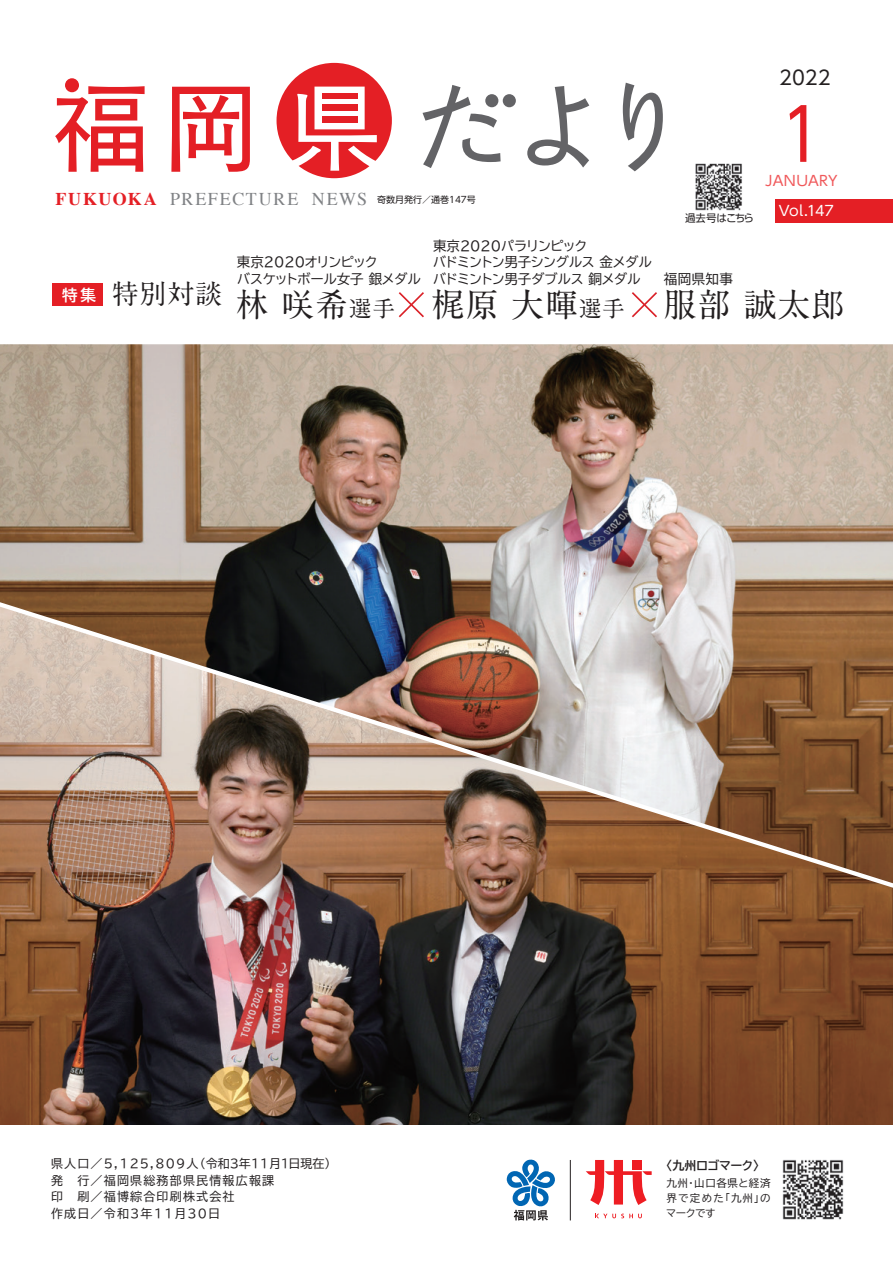
<style>
.page{position:relative;width:893px;height:1263px;background:#fff}
.page>*{position:absolute;margin:0;border:0;box-sizing:border-box;transform-origin:0 0}
.t1{font:72px "UD Shin Go Pro";color:#e41f25;scale:.9 1}
.t2{font:700 33px "A1 Mincho Std";letter-spacing:.03em;color:#231f20}
.t3{font:700 27px "A1 Mincho Std";color:#231f20}
.t4{font:19.5px "UD Shin Go Pro";color:#231f20}
.t5{font:18px "Times";letter-spacing:.095em;color:#808285}
.t6{font:14.1px "UD Shin Go Pro";letter-spacing:-.025em;color:#fff}
.t7{font:14.1px "UD Shin Go Pro";letter-spacing:.02em;color:#f0595b}
.t8{font:13.5px/16.5px "TBUD Go Std";letter-spacing:-.04em;color:#231f20}
.t9{font:12px/16.5px "TBUD Go Std";letter-spacing:.1em;color:#231f20}
.t10{font:700 12px "TBUD Go Std";letter-spacing:-.04em;color:#231f20}
.t11{font:10.5px/15px "TBUD Go Std";letter-spacing:.055em;color:#231f20;text-align:justify}
.t12{font:10.5px "UD Shin Go Pro";letter-spacing:-.04em;color:#231f20}
.t13{font:9px "UD Shin Go Pro";color:#231f20}
.s1{font-weight:700;color:#e41f25}
.s2{font-size:22.5px}
.s3{font-family:"TBUD Go Std";font-size:15.6px;color:#fff}
.s4{font-size:33px}
</style>
<div class="page">
<img style="left:695px;top:163px;width:47px;height:48px">
<img style="left:0;top:903px;width:893px;height:222px">
<img style="left:0;top:344px;width:893px;height:559px">
<div style="left:52px;top:283px;width:51px;height:23px;background:#e41f25"></div>
<svg style="left:398px;top:292px;width:26px;height:26px"></svg>
<svg style="left:632px;top:292px;width:25px;height:26px"></svg>
<img style="left:782px;top:1159px;width:62px;height:61px">
<svg style="left:586px;top:1160px;width:66px;height:45px"></svg>
<svg style="left:595px;top:1213px;width:47px;height:5px"></svg>
<hr style="left:570px;top:1160px;width:1px;height:60px;background:#231f20">
<svg style="left:507px;top:1159px;width:48px;height:61px"></svg>
<div style="left:775px;top:199px;width:118px;height:23px;background:#e41f25"></div>
<svg style="left:423px;top:85px;width:78px;height:83px"></svg>
<svg style="left:527px;top:86px;width:62px;height:82px"></svg>
<svg style="left:623px;top:83px;width:40px;height:88px"></svg>
<div style="left:485px;top:94px;width:13px;height:13px;background:#636366;border-radius:50%"></div>
<div style="left:503px;top:94px;width:13px;height:13px;background:#636366;border-radius:50%"></div>
<svg style="left:171px;top:87px;width:79px;height:85px"></svg>
<svg style="left:277px;top:63px;width:115px;height:115px"></svg>
<div style="left:322px;top:104px;width:35px;height:7px;background:#e41f25"></div>
<div style="left:322px;top:93px;width:35px;height:6px;background:#e41f25"></div>
<div style="left:322px;top:116px;width:35px;height:7px;background:#e41f25"></div>
<svg style="left:55px;top:86px;width:90px;height:86px"></svg>
<div style="left:65px;top:78px;width:14px;height:14px;background:#e41f25;border-radius:50%"></div>
<h3 class="t4" style="left:779px;top:62px;width:53px">2022</h3>
<h1 class="t1" style="left:780px;top:76px;width:49px">1</h1>
<h3 class="t5" style="left:56px;top:182px;width:313px"><span class="s1">FUKUOKA</span> PREFECTURE NEWS</h3>
<p class="t13" style="left:377px;top:192px;width:100px">奇数月発行／通巻147号</p>
<p class="t12" style="left:685px;top:210px;width:71px">過去号はこちら</p>
<p class="t7" style="left:765px;top:169px;width:74px">JANUARY</p>
<p class="t6" style="left:779px;top:200px;width:57px">Vol.147</p>
<p class="t8" style="left:433px;top:237px;width:220px">東京2020パラリンピック<br>バドミントン男子シングルス 金メダルバドミントン男子ダブルス 銅メダル</p>
<h2 class="t2" style="left:431px;top:278px;width:195px">梶原 大暉<span class="s2">選手</span></h2>
<p class="t8" style="left:237px;top:254px;width:186px">東京2020オリンピック<br>バスケットボール女子 銀メダル</p>
<p class="t8" style="left:664px;top:270px;width:71px">福岡県知事</p>
<h3 class="t3" style="left:62px;top:272px;width:334px"><span class="s3">特 集</span> 特別対談<span class="s4">林 咲希</span><sub>選手</sub></h3>
<h2 class="t2" style="left:664px;top:278px;width:182px">服部 誠太郎</h2>
<p class="t9" style="left:51px;top:1155px;width:287px">県人口／5,125,809人（令和3年11月１日現在）発　行／福岡県総務部県民情報広報課　　<br>印　刷／福博綜合印刷株式会社<br>作成日／令和３年11月30日</p>
<p class="t10" style="left:660px;top:1156px;width:106px">〈九州ロゴマーク〉</p>
<p class="t11" style="left:666px;top:1175px;width:106px">九州・山口各県と経済界で定めた「九州」のマークです</p>
</div>
